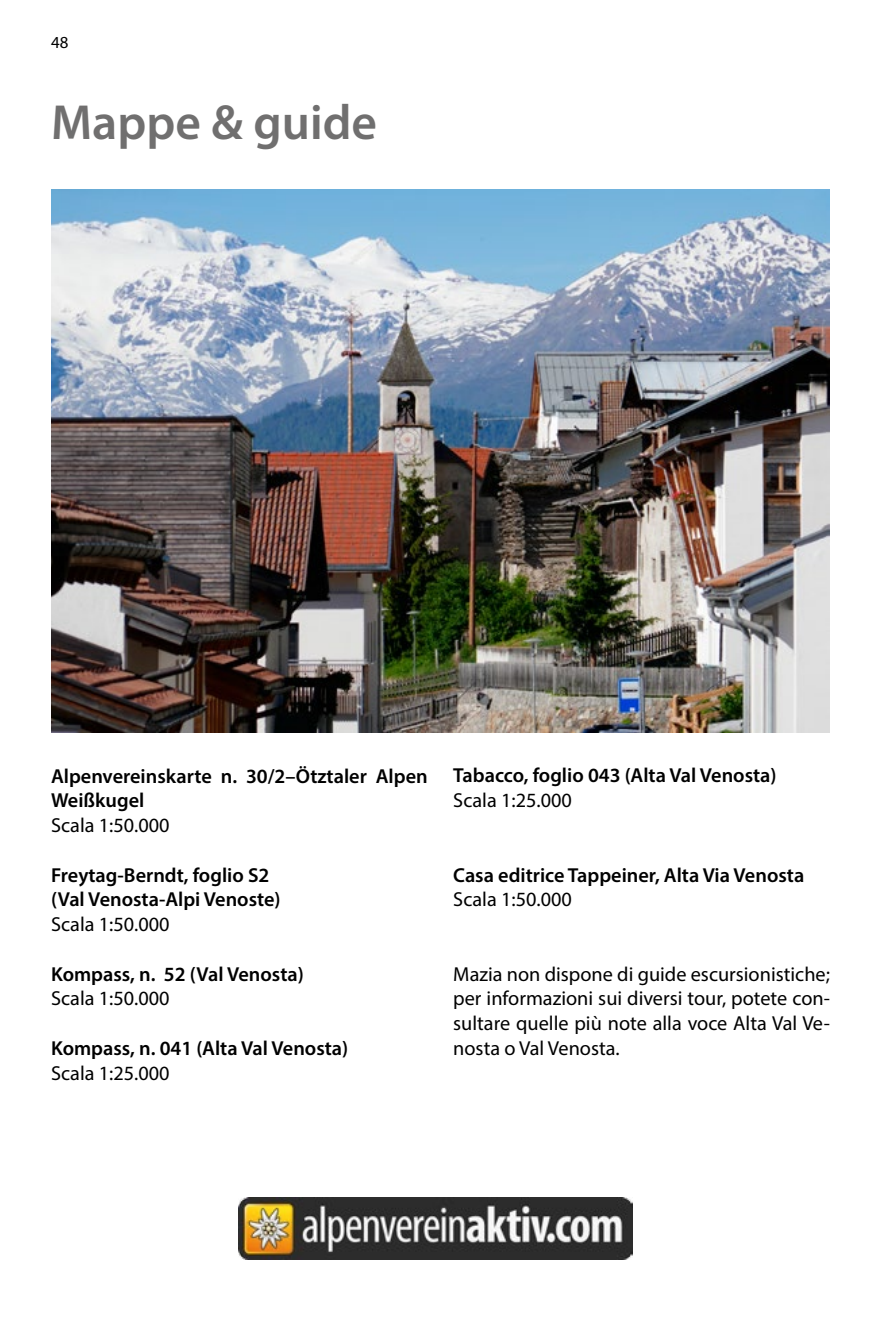
<style>
.page{position:relative;width:881px;height:1340px;background:#fff}
.page>*{position:absolute;margin:0;border:0;box-sizing:border-box;transform-origin:0 0}
.t1{font:600 49.5px "Myriad Pro";color:#706f6f}
.t2{font:600 20.25px/24.8px "Myriad Pro";color:#000}
.t3{font:20.25px/24.8px "Myriad Pro";color:#000;text-align:justify}
.t4{font:16.88px "Myriad Pro";color:#000}
</style>
<div class="page">
<img style="left:51px;top:189px;width:778px;height:544px">
<img style="left:239px;top:1197px;width:393px;height:62px">
<p class="t4" style="left:51px;top:32px;width:19px">48</p>
<h1 class="t1" style="left:51px;top:91px;width:327px">Mappe &amp; guide</h1>
<p class="t2" style="left:51px;top:762px;width:378px">Alpenvereinskarte n. 30/2–Ötztaler Alpen<br>Weißkugel</p>
<p class="t3" style="left:51px;top:812px;width:120px">Scala 1:50.000</p>
<p class="t2" style="left:51px;top:861px;width:231px">Freytag-Berndt, foglio S2 (Val Venosta-Alpi Venoste)</p>
<p class="t3" style="left:51px;top:911px;width:120px">Scala 1:50.000</p>
<p class="t2" style="left:51px;top:960px;width:254px">Kompass, n. 52 (Val Venosta)</p>
<p class="t3" style="left:51px;top:985px;width:120px">Scala 1:50.000</p>
<p class="t2" style="left:51px;top:1035px;width:299px">Kompass, n. 041 (Alta Val Venosta)</p>
<p class="t3" style="left:51px;top:1060px;width:120px">Scala 1:25.000</p>
<p class="t2" style="left:453px;top:762px;width:325px">Tabacco, foglio 043 (Alta Val Venosta)</p>
<p class="t3" style="left:453px;top:787px;width:120px">Scala 1:25.000</p>
<p class="t2" style="left:453px;top:861px;width:352px">Casa editrice Tappeiner, Alta Via Venosta</p>
<p class="t3" style="left:453px;top:886px;width:120px">Scala 1:50.000</p>
<p class="t3" style="left:453px;top:961px;width:378px">Mazia non dispone di guide escursionistiche; per informazioni sui diversi tour, potete con&shy;sultare quelle più note alla voce Alta Val Ve&shy;nosta o Val Venosta.</p>
</div>
